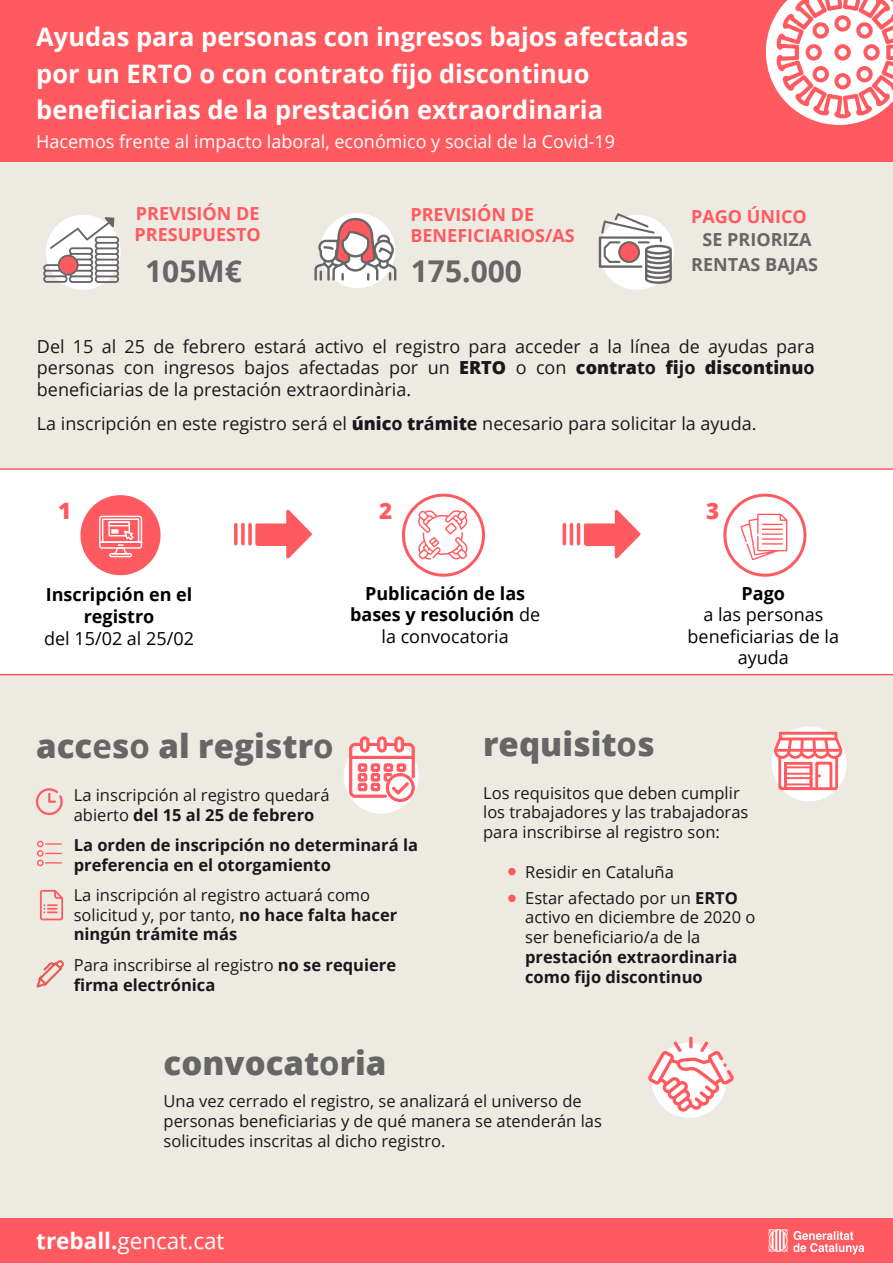
<style>
.page{position:relative;width:893px;height:1263px;background:#fff}
.page>*{position:absolute;margin:0;border:0;box-sizing:border-box;transform-origin:0 0}
.t1{font:800 33px "Open Sans";color:#666}
.t2{font:700 30px "Open Sans";color:#666}
.t3{font:700 25.5px/36.6px "Open Sans";color:#fff}
.t4{font:22.5px "Open Sans";color:#fff}
.t5{font:800 22.5px "Open Sans";color:#ff5a5f}
.t6{font:18px/21.6px "Open Sans";color:#1a171b;text-align:justify}
.t7{font:700 18px/21.6px "Open Sans";color:#000;text-align:center}
.t8{font:18px "Open Sans";color:#fff}
.t9{font:700 18px/21px "Open Sans";color:#ff5a5f}
.t10{font:18px/21.6px "Open Sans";color:#000;text-align:center}
.t11{font:700 18px/24.3px "Open Sans";color:#666;text-align:center}
.t12{font:16.5px/19.8px "Open Sans";color:#1a171b}
.t13{font:700 16.5px/19.8px "Open Sans";color:#1a171b}
.s1{font-weight:800}
.s2{font-weight:700}
.s3{font-weight:400}
</style>
<div class="page">
<div style="left:0;top:148px;width:893px;height:1115px;background:#edeae2"></div>
<div style="left:0;top:0;width:893px;height:162px;background:#ff5a5f"></div>
<div style="left:0;top:1219px;width:893px;height:44px;background:#ff5a5f"></div>
<svg style="left:768px;top:1229px;width:96px;height:25px"></svg>
<svg style="left:766px;top:0;width:127px;height:125px"></svg>
<div style="left:344px;top:739px;width:75px;height:75px;background:#fff;border-radius:50%"></div>
<svg style="left:349px;top:736px;width:66px;height:67px"></svg>
<svg style="left:37px;top:841px;width:25px;height:25px"></svg>
<svg style="left:36px;top:788px;width:27px;height:27px"></svg>
<svg style="left:772px;top:726px;width:75px;height:75px"></svg>
<div style="left:508px;top:868px;width:8px;height:7px;background:#ff5a5f;border-radius:50%"></div>
<div style="left:508px;top:894px;width:8px;height:8px;background:#ff5a5f;border-radius:50%"></div>
<svg style="left:774px;top:732px;width:68px;height:58px;background:#feb1b3"></svg>
<div style="left:46px;top:215px;width:75px;height:75px;background:#fff;border-radius:50%"></div>
<div style="left:599px;top:215px;width:75px;height:75px;background:#fff;border-radius:50%"></div>
<svg style="left:43px;top:217px;width:76px;height:66px"></svg>
<div style="left:320px;top:213px;width:75px;height:75px;background:#fff;border-radius:50%"></div>
<svg style="left:314px;top:218px;width:82px;height:63px"></svg>
<svg style="left:599px;top:213px;width:73px;height:71px"></svg>
<div style="left:651px;top:1043px;width:75px;height:75px;background:#fff;border-radius:50%"></div>
<svg style="left:40px;top:890px;width:23px;height:30px"></svg>
<div style="left:0;top:469px;width:893px;height:206px;background:#fff"></div>
<svg style="left:255px;top:510px;width:57px;height:48px"></svg>
<svg style="left:248px;top:523px;width:4px;height:22px"></svg>
<svg style="left:241px;top:523px;width:4px;height:22px"></svg>
<svg style="left:234px;top:523px;width:4px;height:22px"></svg>
<svg style="left:584px;top:510px;width:57px;height:48px"></svg>
<hr style="left:577px;top:523px;width:3px;height:22px;background:#ff5a5f;border-radius:2px">
<hr style="left:570px;top:523px;width:3px;height:22px;background:#ff5a5f;border-radius:2px">
<hr style="left:563px;top:523px;width:3px;height:22px;background:#ff5a5f;border-radius:2px">
<div style="left:80px;top:495px;width:81px;height:80px;background:#ff5a5f;border-radius:50%"></div>
<svg style="left:109px;top:553px;width:23px;height:4px"></svg>
<svg style="left:99px;top:516px;width:43px;height:38px"></svg>
<div style="left:402px;top:494px;width:83px;height:83px;border:3px solid #ff5a5f;border-radius:50%"></div>
<svg style="left:418px;top:510px;width:49px;height:49px"></svg>
<div style="left:723px;top:494px;width:83px;height:83px;border:3px solid #ff5a5f;border-radius:50%"></div>
<svg style="left:740px;top:514px;width:47px;height:46px"></svg>
<hr style="left:762px;top:533px;width:21px;height:2px;background:#ff5a5f">
<hr style="left:762px;top:538px;width:21px;height:2px;background:#ff5a5f">
<hr style="left:762px;top:543px;width:21px;height:2px;background:#ff5a5f">
<hr style="left:0;top:468px;width:893px;height:2px;background:#ff5a5f">
<hr style="left:0;top:674px;width:893px;height:1px;background:#ff5a5f">
<svg style="left:36px;top:960px;width:28px;height:28px"></svg>
<svg style="left:689px;top:1036px;width:4px;height:12px"></svg>
<svg style="left:648px;top:1041px;width:86px;height:71px"></svg>
<h3 class="t3" style="left:36px;top:18px;width:653px">Ayudas para personas con ingresos bajos afectadas por un ERTO o con contrato fijo discontinuo beneficiarias de la prestación extraordinaria</h3>
<p class="t8" style="left:36px;top:129px;width:580px">Hacemos frente al impacto laboral, económico y social de la Covid-19</p>
<p class="t9" style="left:135px;top:202px;width:128px">PREVISIÓN DE<br>PRESUPUESTO</p>
<h2 class="t2" style="left:145px;top:250px;width:98px">105M€</h2>
<p class="t9" style="left:410px;top:204px;width:166px">PREVISIÓN DE<br>BENEFICIARIOS/AS</p>
<h2 class="t2" style="left:411px;top:250px;width:113px">175.000</h2>
<p class="t9" style="left:691px;top:206px;width:117px">PAGO ÚNICO</p>
<p class="t11" style="left:691px;top:227px;width:128px">SE PRIORIZA<br>RENTAS BAJAS</p>
<p class="t6" style="left:37px;top:335px;width:779px">Del 15 al 25 de febrero estará activo el registro para acceder a la línea de ayudas para personas con ingresos bajos afectadas por un <span class="s1">ERTO</span> o con <span class="s1">contra</span><span class="s2">to</span> <span class="s1">fi</span><span class="s2">jo</span> <span class="s1">discontinu</span><span class="s2">o </span>beneficiarias de la prestación extraordinària.</p>
<p class="t6" style="left:37px;top:412px;width:721px">La inscripción en este registro será el <span class="s1">únic</span><span class="s2">o</span> <span class="s1">tr</span><span class="s2">á</span><span class="s1">mit</span><span class="s2">e</span> necesario para solicitar la ayuda.</p>
<h3 class="t5" style="left:58px;top:493px;width:15px">1</h3>
<h3 class="t5" style="left:379px;top:493px;width:15px">2</h3>
<h3 class="t5" style="left:706px;top:493px;width:15px">3</h3>
<p class="t7" style="left:46px;top:583px;width:148px">Inscripción en el registro</p>
<p class="t10" style="left:44px;top:627px;width:151px">del 15/02 al 25/02</p>
<p class="t7" style="left:350px;top:582px;width:192px">Publicación de las bases y resolución <span class="s3">de la convocatoria</span></p>
<p class="t7" style="left:742px;top:582px;width:45px">Pago</p>
<p class="t10" style="left:688px;top:603px;width:153px">a las personas beneficiarias de la ayuda</p>
<h1 class="t1" style="left:36px;top:721px;width:299px">acc<span class="s2">e</span>s<span class="s2">o</span> al registr<span class="s2">o</span></h1>
<p class="t12" style="left:74px;top:784px;width:257px">La inscripción al registro quedará abierto <span class="s2">del 15 al 25 de febrero</span></p>
<p class="t13" style="left:74px;top:834px;width:346px">La orden de inscripción no determinará la preferencia en el otorgamiento</p>
<p class="t12" style="left:74px;top:884px;width:325px">La inscripción al registro actuará como solicitud y, por tanto, <span class="s2">no hace falta hacer ningún trámite más</span></p>
<p class="t13" style="left:74px;top:954px;width:324px"><span class="s3">Para inscribirse al registro</span> no se requiere firma electrónica</p>
<h1 class="t1" style="left:483px;top:718px;width:173px">requisit<span class="s2">o</span>s</h1>
<p class="t12" style="left:483px;top:782px;width:267px">Los requisitos que deben cumplir los trabajadores y las trabajadoras para inscribirse al registro son:</p>
<p class="t12" style="left:525px;top:858px;width:214px;line-height:25.8px">Residir en Cataluña<br>Estar afectado por un <span class="s2">ERTO</span></p>
<p class="t12" style="left:525px;top:907px;width:232px">activo en diciembre de 2020 o ser beneficiario/a de la</p>
<p class="t13" style="left:525px;top:947px;width:214px">prestación extraordinaria como fijo discontinuo</p>
<h1 class="t1" style="left:164px;top:1038px;width:224px">convocat<span class="s2">o</span>ria</h1>
<p class="t12" style="left:164px;top:1091px;width:440px">Una vez cerrado el registro, se analizará el universo de personas beneficiarias y de qué manera se atenderán las solicitudes inscritas al dicho registro.</p>
<h3 class="t4" style="left:36px;top:1225px;width:190px"><span class="s2">treball.</span>gencat.cat</h3>
</div>
